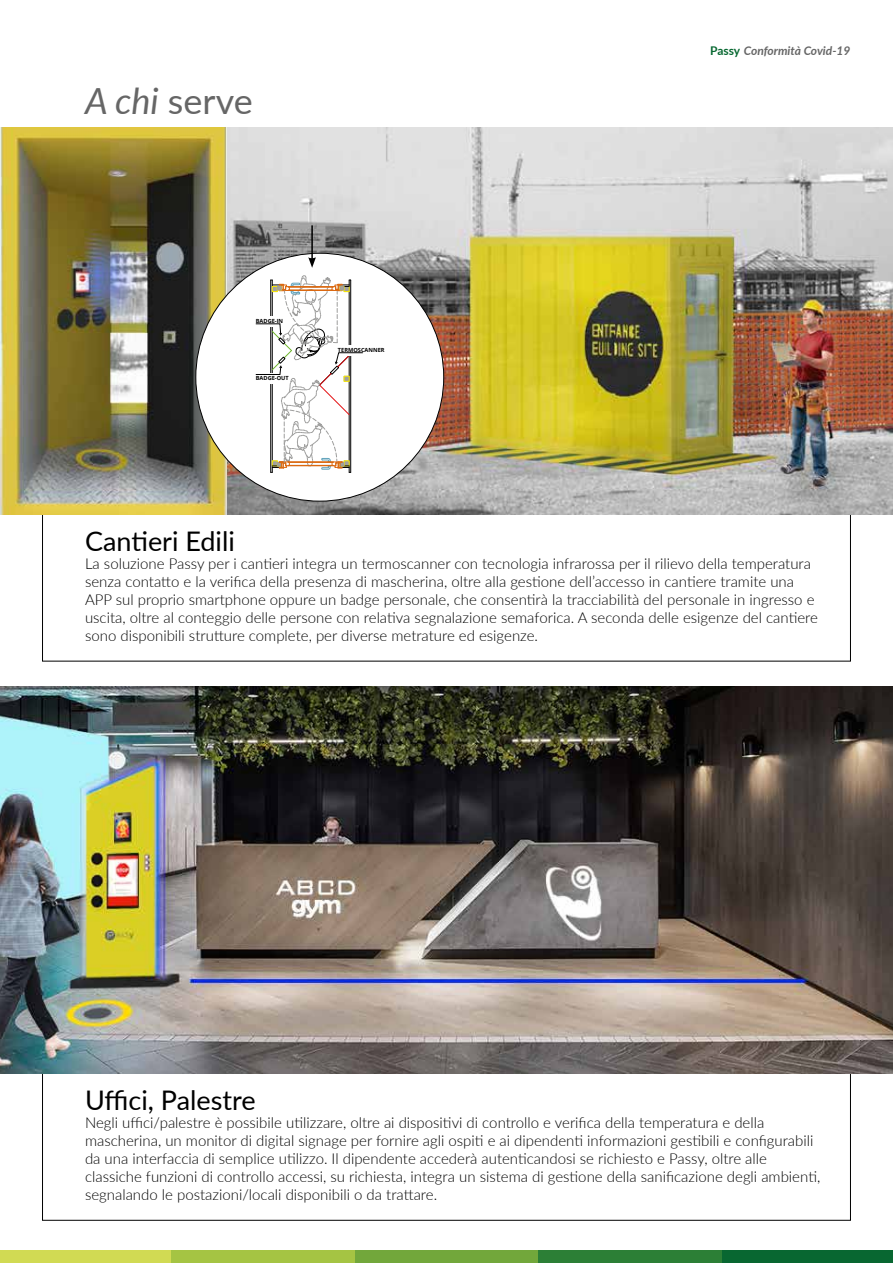
<style>
.page{position:relative;width:893px;height:1263px;background:#fff}
.page>*{position:absolute;margin:0;border:0;box-sizing:border-box;transform-origin:0 0}
.t1{font:36px "Lato";color:#666}
.t2{font:27px "Lato";color:#000}
.t3{font:300 15px/18px "Lato";color:#000}
.t4{font:italic 700 12px "Lato";color:#666}
.t5{font:700 5.7px "Open Sans";color:#000}
.s1{font-style:italic}
.s2{font-style:normal;color:#066730}
</style>
<div class="page">
<img style="left:226px;top:128px;width:667px;height:386px">
<img style="left:0;top:128px;width:226px;height:386px">
<img style="left:0;top:687px;width:893px;height:387px">
<div style="left:196px;top:253px;width:248px;height:248px;background:#fff;border-radius:50%"></div>
<svg style="left:255px;top:275px;width:108px;height:198px"></svg>
<hr style="left:311px;top:225px;width:2px;height:35px;background:#000">
<svg style="left:308px;top:257px;width:8px;height:11px"></svg>
<div style="left:0;top:1250px;width:79px;height:13px;background:#d1da53"></div>
<div style="left:79px;top:1250px;width:92px;height:13px;background:#d1da53"></div>
<div style="left:171px;top:1250px;width:92px;height:13px;background:#a5c443"></div>
<div style="left:263px;top:1250px;width:92px;height:13px;background:#a5c443"></div>
<div style="left:355px;top:1250px;width:91px;height:13px;background:#72a73b"></div>
<div style="left:446px;top:1250px;width:92px;height:13px;background:#72a73b"></div>
<div style="left:538px;top:1250px;width:92px;height:13px;background:#2c7f36"></div>
<div style="left:630px;top:1250px;width:92px;height:13px;background:#2c7f36"></div>
<div style="left:722px;top:1250px;width:92px;height:13px;background:#086731"></div>
<div style="left:814px;top:1250px;width:79px;height:13px;background:#086731"></div>
<h1 class="t1" style="left:85px;top:75px;width:169px"><span class="s1">A chi</span> serve</h1>
<p class="t5" style="left:256px;top:317px;width:29px">BADGE-IN</p>
<p class="t5" style="left:256px;top:374px;width:34px">BADGE-OUT</p>
<p class="t5" style="left:338px;top:346px;width:48px">TERMOSCANNER</p>
<p class="t4" style="left:710px;top:41px;width:142px"><span class="s2">Passy</span> Conformità Covid-19</p>
<h2 class="t2" style="left:85px;top:522px;width:151px">Cantieri Edili</h2>
<p class="t3" style="left:85px;top:554px;width:734px">La soluzione Passy per i cantieri integra un termoscanner con tecnologia infrarossa per il rilievo della temperatura senza contatto e la verifica della presenza di mascherina, oltre alla gestione dell’accesso in cantiere tramite una APP sul proprio smartphone oppure un badge personale, che consentirà la tracciabilità del personale in ingresso e uscita, oltre al conteggio delle persone con relativa segnalazione semaforica. A seconda delle esigenze del cantiere sono disponibili strutture complete, per diverse metrature ed esigenze.</p>
<h2 class="t2" style="left:85px;top:1081px;width:172px">Uffici, Palestre</h2>
<p class="t3" style="left:85px;top:1113px;width:737px">Negli uffici/palestre è possibile utilizzare, oltre ai dispositivi di controllo e verifica della temperatura e della mascherina, un monitor di digital signage per fornire agli ospiti e ai dipendenti informazioni gestibili e configurabili da una interfaccia di semplice utilizzo. Il dipendente accederà autenticandosi se richiesto e Passy, oltre alle classiche funzioni di controllo accessi, su richiesta, integra un sistema di gestione della sanificazione degli ambienti, segnalando le postazioni/locali disponibili o da trattare.</p>
</div>
